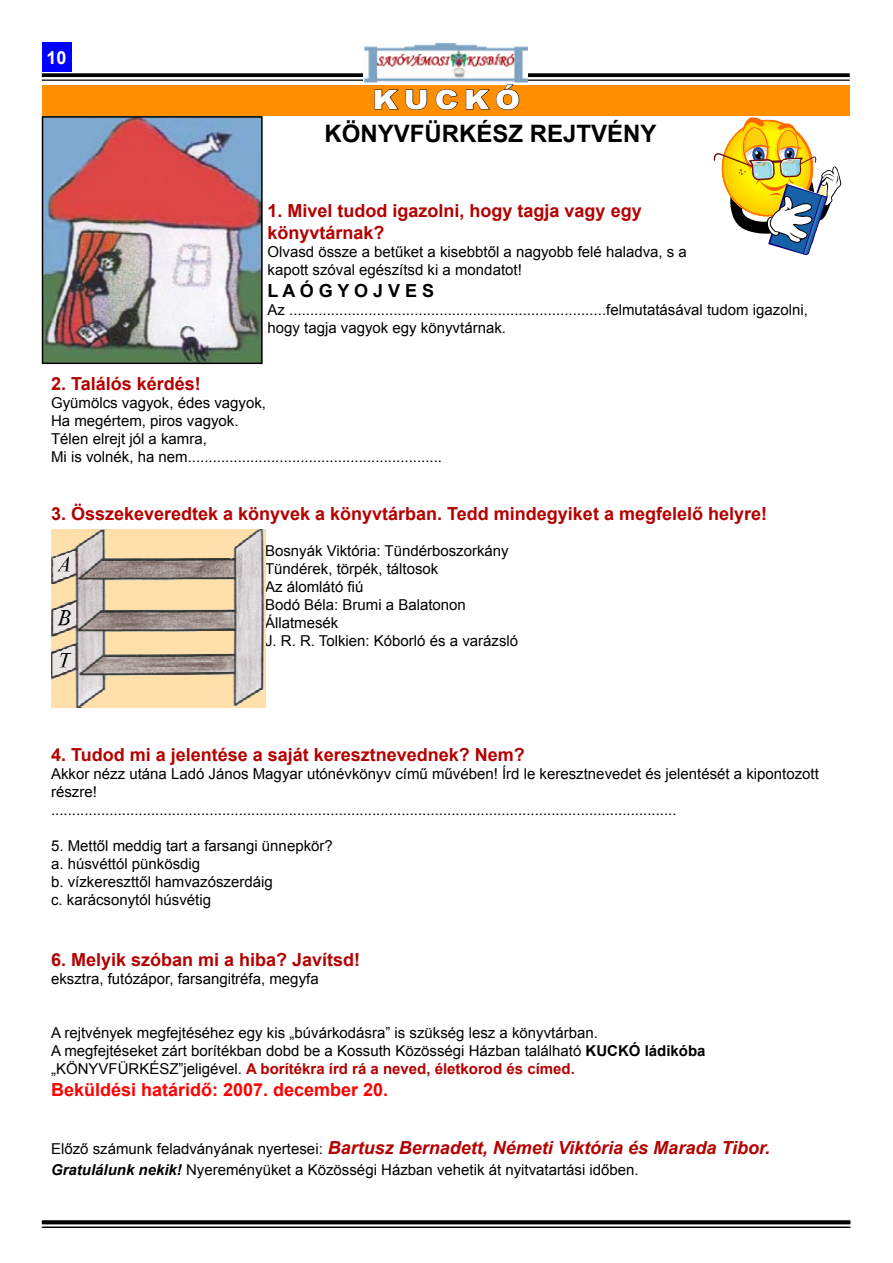
<style>
.page{position:relative;width:893px;height:1263px;background:#fff}
.page>*{position:absolute;margin:0;border:0;box-sizing:border-box;transform-origin:0 0}
.t1{font:900 26.4px "Arial";letter-spacing:.2em;color:#fff;scale:1.14 1}
.t2{font:700 24px "Arial";color:#000}
.t3{font:700 18px/21.6px "Arial";color:#b40000}
.t4{font:italic 700 18px "Arial";color:#b40000}
.t5{font:700 18px "Arial";color:#f00}
.t6{font:700 18px "Arial";color:#000}
.t7{font:700 18px "Arial";color:#fff}
.t8{font:15px/18px "Arial";color:#000}
.s1{font-weight:700}
.s2{font-weight:700;color:#b40000}
.s3{font-weight:400;font-style:normal;font-size:15px;color:#000}
.s4{font-weight:700;font-style:italic}
</style>
<div class="page">
<img style="left:45px;top:119px;width:215px;height:242px">
<div style="left:42px;top:116px;width:221px;height:248px;border:2px solid #000"></div>
<div style="left:42px;top:43px;width:30px;height:29px;background:#00f"></div>
<svg style="left:42px;top:73px;width:808px;height:4px;background:#131313"></svg>
<hr style="left:42px;top:80px;width:808px;height:1px;background:#000">
<img style="left:364px;top:43px;width:164px;height:40px">
<svg style="left:42px;top:1220px;width:808px;height:4px;background:#0e0e0e"></svg>
<hr style="left:42px;top:1227px;width:808px;height:1px;background:#000">
<svg style="left:714px;top:117px;width:127px;height:138px"></svg>
<div style="left:43px;top:85px;width:807px;height:31px;background:#ff8e00"></div>
<svg style="left:374px;top:89px;width:25px;height:21px"></svg>
<svg style="left:405px;top:89px;width:22px;height:21px"></svg>
<svg style="left:435px;top:89px;width:23px;height:21px"></svg>
<svg style="left:466px;top:84px;width:53px;height:26px"></svg>
<img style="left:51px;top:529px;width:214px;height:179px">
<p class="t7" style="left:47px;top:46px;width:22px">10</p>
<h1 class="t1" style="left:373px;top:80px;width:131px">KUCKÓ</h1>
<h2 class="t2" style="left:324px;top:118px;width:334px">KÖNYVFÜRKÉSZ REJTVÉNY</h2>
<p class="t3" style="left:268px;top:201px;width:376px">1. Mivel tudod igazolni, hogy tagja vagy egy könyvtárnak?</p>
<p class="t8" style="left:268px;top:243px;width:421px">Olvasd össze a betűket a kisebbtől a nagyobb felé haladva, s a kapott szóval egészítsd ki a mondatot!</p>
<p class="t6" style="left:268px;top:278px;width:168px">L A Ó G Y O J V E S</p>
<p class="t8" style="left:268px;top:301px;width:542px">Az ............................................................................felmutatásával tudom igazolni, hogy tagja vagyok egy könyvtárnak.</p>
<p class="t3" style="left:51px;top:374px;width:151px">2. Találós kérdés!</p>
<p class="t8" style="left:51px;top:394px;width:393px">Gyümölcs vagyok, édes vagyok,<br>Ha megértem, piros vagyok.<br>Télen elrejt jól a kamra,<br>Mi is volnék, ha nem.............................................................</p>
<p class="t3" style="left:51px;top:503px;width:717px">3. Összekeveredtek a könyvek a könyvtárban. Tedd mindegyiket a megfelelő helyre!</p>
<p class="t8" style="left:265px;top:542px;width:255px">Bosnyák Viktória: Tündérboszorkány<br>Tündérek, törpék, táltosok<br>Az álomlátó fiú<br>Bodó Béla: Brumi a Balatonon<br>Állatmesék<br>J. R. R. Tolkien: Kóborló és a varázsló</p>
<p class="t3" style="left:51px;top:745px;width:475px">4. Tudod mi a jelentése a saját keresztnevednek? Nem?</p>
<p class="t8" style="left:51px;top:765px;width:769px">Akkor nézz utána Ladó János Magyar utónévkönyv című művében! Írd le keresztnevedet és jelentését a kipontozott részre!<br>......................................................................................................................................................</p>
<p class="t8" style="left:51px;top:837px;width:283px">5. Mettől meddig tart a farsangi ünnepkör? a. húsvéttól pünkösdig<br>b. vízkereszttől hamvazószerdáig<br>c. karácsonytól húsvétig</p>
<p class="t3" style="left:51px;top:950px;width:311px">6. Melyik szóban mi a hiba? Javítsd!</p>
<p class="t8" style="left:51px;top:970px;width:269px">eksztra, futózápor, farsangitréfa, megyfa</p>
<p class="t8" style="left:51px;top:1024px;width:656px">A rejtvények megfejtéséhez egy kis „búvárkodásra” is szükség lesz a könyvtárban.<br>A megfejtéseket zárt borítékban dobd be a Kossuth Közösségi Házban található <span class="s1">KUCKÓ ládikóba </span>„KÖNYVFÜRKÉSZ”jeligével. <span class="s2">A borítékra írd rá a neved, életkorod és címed.</span></p>
<p class="t5" style="left:51px;top:1078px;width:339px">Beküldési határidő: 2007. december 20.</p>
<p class="t4" style="left:51px;top:1135px;width:720px"><span class="s3">Előző számunk feladványának nyertesei:</span> Bartusz Bernadett, Németi Viktória és Marada Tibor.</p>
<p class="t8" style="left:51px;top:1161px;width:589px"><span class="s4">Gratulálunk nekik!</span> Nyereményüket a Közösségi Házban vehetik át nyitvatartási időben.</p>
</div>
